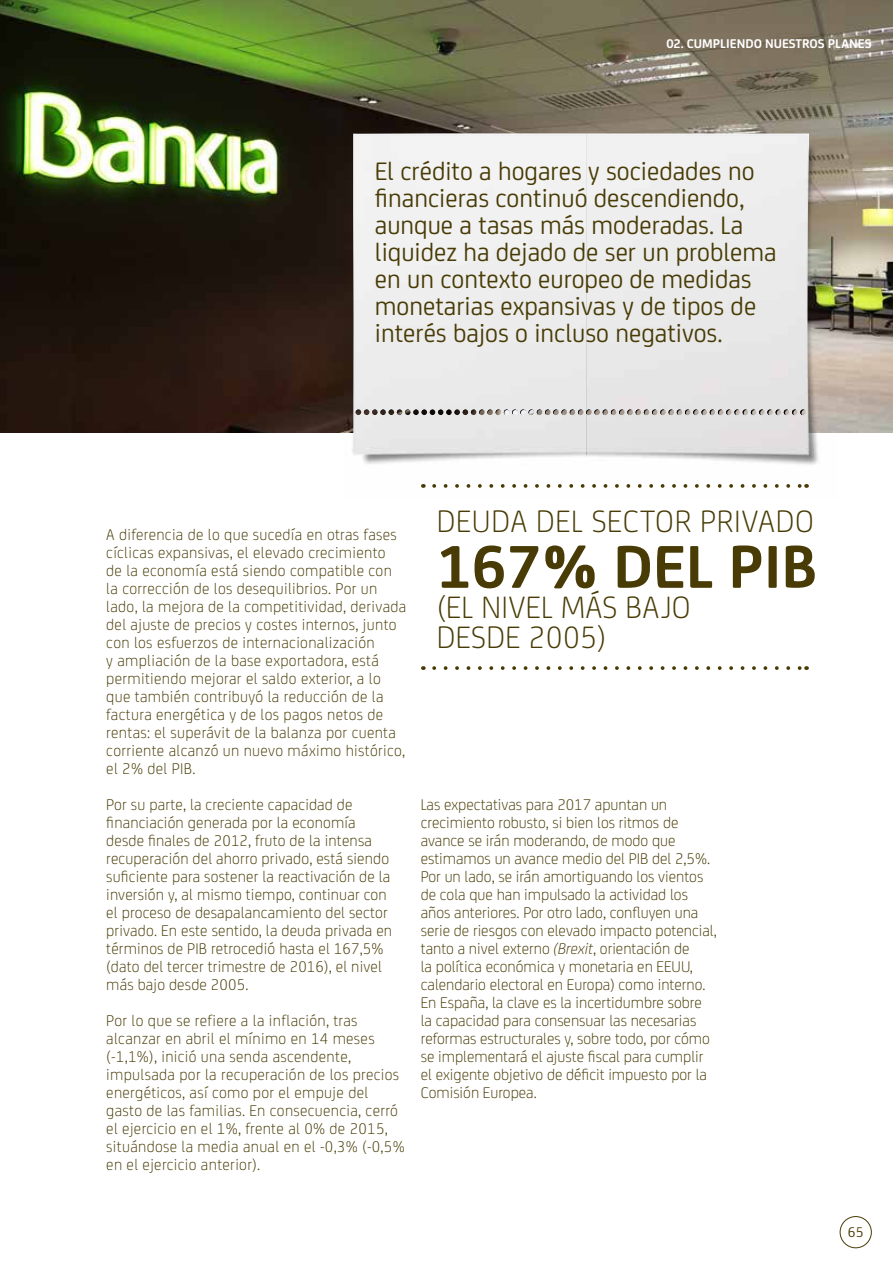
<style>
.page{position:relative;width:893px;height:1276px;background:#fff}
.page>*{position:absolute;margin:0;border:0;box-sizing:border-box;transform-origin:0 0}
.t1{font:700 64.5px "Bankia";color:#483b05}
.t2{font:300 33px/30px "Bankia";letter-spacing:.01em;color:#483b05}
.t3{font:27px/27px "Bankia";color:#483b05}
.t4{font:300 16.5px/18px "Bankia";letter-spacing:.01em;color:#483b05}
.t5{font:15px "Bankia";color:#483b05}
.t6{font:700 13.5px "Bankia";color:#fff}
.s1{font-style:italic}
</style>
<div class="page">
<img style="left:0;top:0;width:893px;height:432px">
<div style="left:840px;top:1216px;width:32px;height:32px;border:1px solid #483b05;border-radius:50%"></div>
<img style="left:343px;top:84px;width:495px;height:404px">
<svg style="left:355px;top:408px;width:453px;height:9px;fill:#e3e3e3"></svg>
<svg style="left:434px;top:484px;width:366px;height:4px"></svg>
<svg style="left:434px;top:666px;width:366px;height:4px"></svg>
<p class="t6" style="left:666px;top:33px;width:207px">02. CUMPLIENDO NUESTROS PLANES</p>
<p class="t3" style="left:375px;top:156px;width:403px">El crédito a hogares y sociedades no financieras continuó descendiendo, aunque a tasas más moderadas. La liquidez ha dejado de ser un problema en un contexto europeo de medidas monetarias expansivas y de tipos de interés bajos o incluso negativos.</p>
<p class="t4" style="left:106px;top:525px;width:302px">A diferencia de lo que sucedía en otras fases cíclicas expansivas, el elevado crecimiento<br>de la economía está siendo compatible con la corrección de los desequilibrios. Por un lado, la mejora de la competitividad, derivada del ajuste de precios y costes internos, junto con los esfuerzos de internacionalización<br>y ampliación de la base exportadora, está permitiendo mejorar el saldo exterior, a lo que también contribuyó la reducción de la factura energética y de los pagos netos de rentas: el superávit de la balanza por cuenta corriente alcanzó un nuevo máximo histórico, el 2% del PIB.</p>
<p class="t4" style="left:106px;top:795px;width:287px">Por su parte, la creciente capacidad de financiación generada por la economía desde finales de 2012, fruto de la intensa recuperación del ahorro privado, está siendo suficiente para sostener la reactivación de la inversión y, al mismo tiempo, continuar con el proceso de desapalancamiento del sector privado. En este sentido, la deuda privada en términos de PIB retrocedió hasta el 167,5% (dato del tercer trimestre de 2016), el nivel más bajo desde 2005.</p>
<p class="t4" style="left:106px;top:1011px;width:300px">Por lo que se refiere a la inflación, tras alcanzar en abril el mínimo en 14 meses (-1,1%), inició una senda ascendente, impulsada por la recuperación de los precios energéticos, así como por el empuje del gasto de las familias. En consecuencia, cerró el ejercicio en el 1%, frente al 0% de 2015, situándose la media anual en el -0,3% (-0,5% en el ejercicio anterior).</p>
<h2 class="t2" style="left:437px;top:504px;width:379px">DEUDA DEL SECTOR PRIVADO</h2>
<h1 class="t1" style="left:437px;top:518px;width:382px">167% DEL PIB</h1>
<h2 class="t2" style="left:437px;top:590px;width:255px">(EL NIVEL MÁS BAJO<br>DESDE 2005)</h2>
<p class="t4" style="left:421px;top:795px;width:297px">Las expectativas para 2017 apuntan un crecimiento robusto, si bien los ritmos de avance se irán moderando, de modo que estimamos un avance medio del PIB del 2,5%.<br>Por un lado, se irán amortiguando los vientos de cola que han impulsado la actividad los años anteriores. Por otro lado, confluyen una serie de riesgos con elevado impacto potencial, tanto a nivel externo <span class="s1">(Brexit</span>, orientación de<br>la política económica y monetaria en EEUU, calendario electoral en Europa) como interno.<br>En España, la clave es la incertidumbre sobre la capacidad para consensuar las necesarias reformas estructurales y, sobre todo, por cómo se implementará el ajuste fiscal para cumplir el exigente objetivo de déficit impuesto por la Comisión Europea.</p>
<p class="t5" style="left:848px;top:1221px;width:17px">65</p>
</div>
